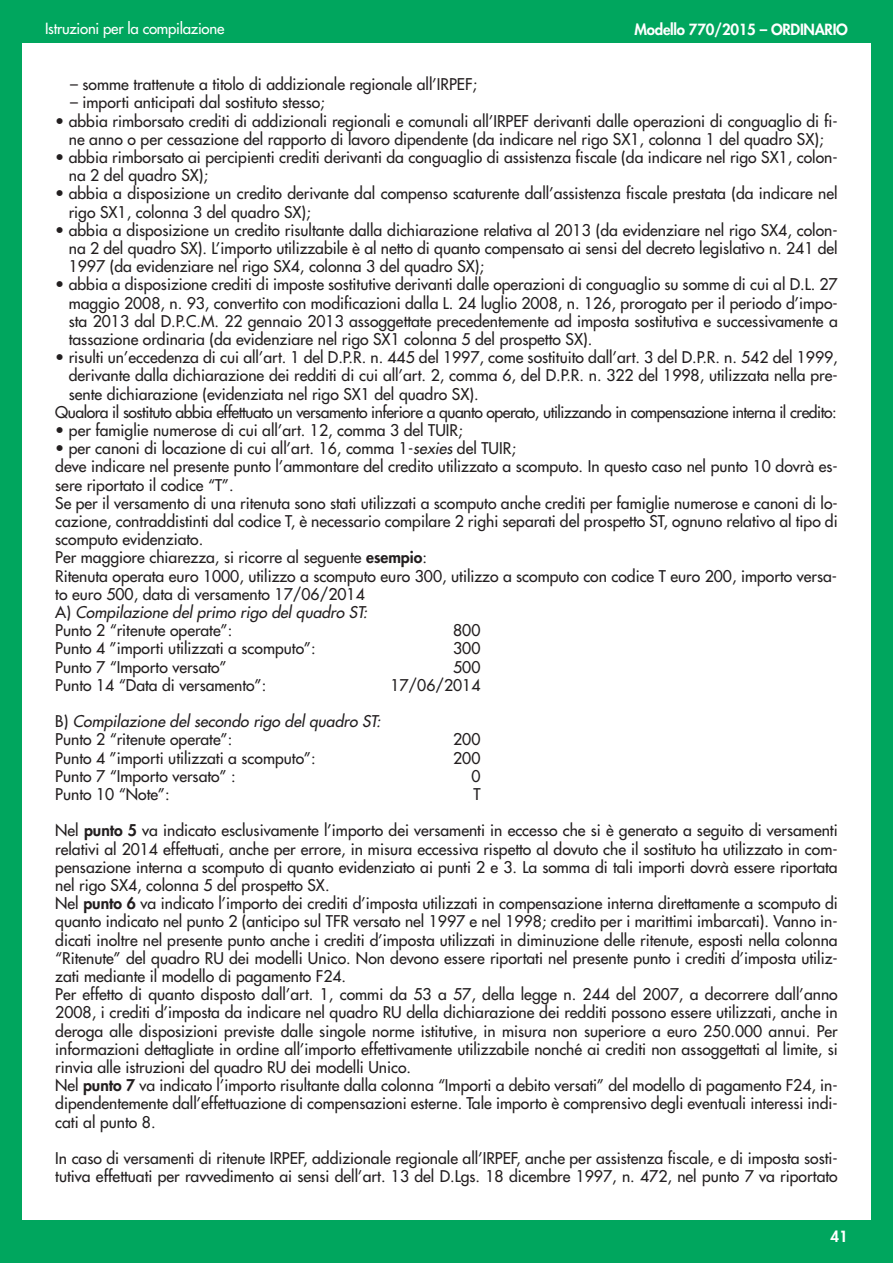
<style>
.page{position:relative;width:893px;height:1263px;background:#fff}
.page>*{position:absolute;margin:0;border:0;box-sizing:border-box;transform-origin:0 0}
.t1{font:15.75px/18.1px "Futura";color:#231f20}
.t2{font:15.75px "Futura";letter-spacing:-.03em;color:#231f20}
.t3{font:italic 15.75px/18.1px "Futura";color:#231f20}
.t4{font:800 15px "Futura";letter-spacing:-.015em;color:#fff}
.t5{font:15px "Futura";letter-spacing:-.015em;color:#fff}
.s1{font-style:italic}
.s2{font-weight:800}
.s3{font-style:normal}
</style>
<div class="page">
<div style="left:0;top:43px;width:21px;height:1220px;background:#00a65e"></div>
<div style="left:872px;top:43px;width:21px;height:1177px;background:#00a65e"></div>
<div style="left:0;top:1220px;width:893px;height:43px;background:#00a65e"></div>
<div style="left:0;top:0;width:893px;height:43px;background:#00a65e"></div>
<p class="t5" style="left:45px;top:21px;width:181px">Istruzioni per la compilazione</p>
<p class="t4" style="left:635px;top:23px;width:215px">Modello 770/2015 – ORDINARIO</p>
<p class="t1" style="left:70px;top:76px;width:408px">– somme trattenute a titolo di addizionale regionale all’IRPEF;</p>
<p class="t1" style="left:70px;top:95px;width:256px">– importi anticipati dal sostituto stesso;</p>
<p class="t1" style="left:55px;top:113px;width:784px;text-align:center">• abbia rimborsato crediti di addizionali regionali e comunali all’IRPEF derivanti dalle operazioni di conguaglio di fi&shy;ne anno o per cessazione del rapporto di lavoro dipendente (da indicare nel rigo SX1, colonna 1 del quadro SX);</p>
<p class="t1" style="left:69px;top:149px;width:770px;text-indent:-13px">• abbia rimborsato ai percipienti crediti derivanti da conguaglio di assistenza fiscale (da indicare nel rigo SX1, colon&shy;na 2 del quadro SX);</p>
<p class="t1" style="left:69px;top:186px;width:770px;text-indent:-13px">• abbia a disposizione un credito derivante dal compenso scaturente dall’assistenza fiscale prestata (da indicare nel rigo SX1, colonna 3 del quadro SX);</p>
<p class="t1" style="left:69px;top:222px;width:770px;text-align:justify;text-indent:-13px">• abbia a disposizione un credito risultante dalla dichiarazione relativa al 2013 (da evidenziare nel rigo SX4, colon&shy;na 2 del quadro SX). L’importo utilizzabile è al netto di quanto compensato ai sensi del decreto legislativo n. 241 del 1997 (da evidenziare nel rigo SX4, colonna 3 del quadro SX);</p>
<p class="t1" style="left:69px;top:277px;width:770px;text-align:justify;text-indent:-13px">• abbia a disposizione crediti di imposte sostitutive derivanti dalle operazioni di conguaglio su somme di cui al D.L. 27 maggio 2008, n. 93, convertito con modificazioni dalla L. 24 luglio 2008, n. 126, prorogato per il periodo d’impo&shy;sta 2013 dal D.P.C.M. 22 gennaio 2013 assoggettate precedentemente ad imposta sostitutiva e successivamente a tassazione ordinaria (da evidenziare nel rigo SX1 colonna 5 del prospetto SX).</p>
<p class="t1" style="left:55px;top:349px;width:784px">• risulti un’eccedenza di cui all’art. 1 del D.P.R. n. 445 del 1997, come sostituito dall’art. 3 del D.P.R. n. 542 del 1999,</p>
<p class="t1" style="left:69px;top:368px;width:770px">derivante dalla dichiarazione dei redditi di cui all’art. 2, comma 6, del D.P.R. n. 322 del 1998, utilizzata nella pre-</p>
<p class="t1" style="left:69px;top:386px;width:411px">sente dichiarazione (evidenziata nel rigo SX1 del quadro SX).</p>
<p class="t2" style="left:55px;top:404px;width:783px">Qualora il sostituto abbia effettuato un versamento inferiore a quanto operato, utilizzando in compensazione interna il credito:</p>
<p class="t1" style="left:55px;top:422px;width:409px">• per famiglie numerose di cui all’art. 12, comma 3 del TUIR;</p>
<p class="t1" style="left:55px;top:440px;width:784px">• per canoni di locazione di cui all’art. 16, comma 1-<span class="s1">sexies</span>del TUIR;<br>deve indicare nel presente punto l’ammontare del credito utilizzato a scomputo. In questo caso nel punto 10 dovrà es&shy;sere riportato il codice “T”.<br>Se per il versamento di una ritenuta sono stati utilizzati a scomputo anche crediti per famiglie numerose e canoni di lo&shy;cazione, contraddistinti dal codice T, è necessario compilare 2 righi separati del prospetto ST, ognuno relativo al tipo di scomputo evidenziato.<br>Per maggiore chiarezza, si ricorre al seguente <span class="s2">esempio</span>:<br>Ritenuta operata euro 1000, utilizzo a scomputo euro 300, utilizzo a scomputo con codice T euro 200, importo versa&shy;to euro 500, data di versamento 17/06/2014<br>A ) <span class="s1">Compilazione del primo rigo del quadro ST:<br></span>Punto 2 “ritenute operate”:</p>
<p class="t1" style="left:453px;top:622px;width:29px">800</p>
<p class="t1" style="left:55px;top:641px;width:262px">Punto 4 ”importi utilizzati a scomputo”:</p>
<p class="t1" style="left:453px;top:641px;width:29px">300</p>
<p class="t1" style="left:55px;top:659px;width:173px">Punto 7 “Importo versato”</p>
<p class="t1" style="left:453px;top:659px;width:29px">500</p>
<p class="t1" style="left:55px;top:677px;width:212px">Punto 14 “Data di versamento”:</p>
<p class="t1" style="left:390px;top:677px;width:92px">17/06/2014</p>
<p class="t3" style="left:55px;top:713px;width:330px"><span class="s3">B )</span> Compilazione del secondo rigo del quadro ST:<br><span class="s3">Punto 2 “ritenute operate”:</span></p>
<p class="t1" style="left:453px;top:732px;width:29px">200</p>
<p class="t1" style="left:55px;top:750px;width:262px">Punto 4 ”importi utilizzati a scomputo”:</p>
<p class="t1" style="left:453px;top:750px;width:29px">200</p>
<p class="t1" style="left:55px;top:768px;width:182px">Punto 7 “Importo versato” :</p>
<p class="t1" style="left:471px;top:768px;width:11px">0</p>
<p class="t1" style="left:55px;top:786px;width:116px">Punto 10 “Note”:</p>
<p class="t1" style="left:473px;top:786px;width:9px">T</p>
<p class="t1" style="left:55px;top:823px;width:784px">Nel <span class="s2">punto 5</span> va indicato esclusivamente l’importo dei versamenti in eccesso che si è generato a seguito di versamenti relativi al 2014 effettuati, anche per errore, in misura eccessiva rispetto al dovuto che il sostituto ha utilizzato in com&shy;pensazione interna a scomputo di quanto evidenziato ai punti 2 e 3. La somma di tali importi dovrà essere riportata nel rigo SX4, colonna 5 del prospetto SX.<br>Nel <span class="s2">punto 6</span> va indicato l’importo dei crediti d’imposta utilizzati in compensazione interna direttamente a scomputo di quanto indicato nel punto 2 (anticipo sul TFR versato nel 1997 e nel 1998; credito per i marittimi imbarcati). Vanno in&shy;dicati inoltre nel presente punto anche i crediti d’imposta utilizzati in diminuzione delle ritenute, esposti nella colonna “Ritenute” del quadro RU dei modelli Unico. Non devono essere riportati nel presente punto i crediti d’imposta utiliz&shy;zati mediante il modello di pagamento F24.<br>Per effetto di quanto disposto dall’art. 1, commi da 53 a 57, della legge n. 244 del 2007, a decorrere dall’anno 2008, i crediti d’imposta da indicare nel quadro RU della dichiarazione dei redditi possono essere utilizzati, anche in deroga alle disposizioni previste dalle singole norme istitutive, in misura non superiore a euro 250.000 annui. Per informazioni dettagliate in ordine all’importo effettivamente utilizzabile nonché ai crediti non assoggettati al limite, si rinvia alle istruzioni del quadro RU dei modelli Unico.<br>Nel <span class="s2">punto 7</span> va indicato l’importo risultante dalla colonna “Importi a debito versati” del modello di pagamento F24, in&shy;dipendentemente dall’effettuazione di compensazioni esterne. Tale importo è comprensivo degli eventuali interessi indi&shy;cati al punto 8.</p>
<p class="t1" style="left:55px;top:1150px;width:784px">In caso di versamenti di ritenute IRPEF, addizionale regionale all’IRPEF, anche per assistenza fiscale, e di imposta sosti&shy;tutiva effettuati per ravvedimento ai sensi dell’art. 13 del D.Lgs. 18 dicembre 1997, n. 472, nel punto 7 va riportato</p>
<p class="t4" style="left:831px;top:1229px;width:19px">41</p>
</div>
